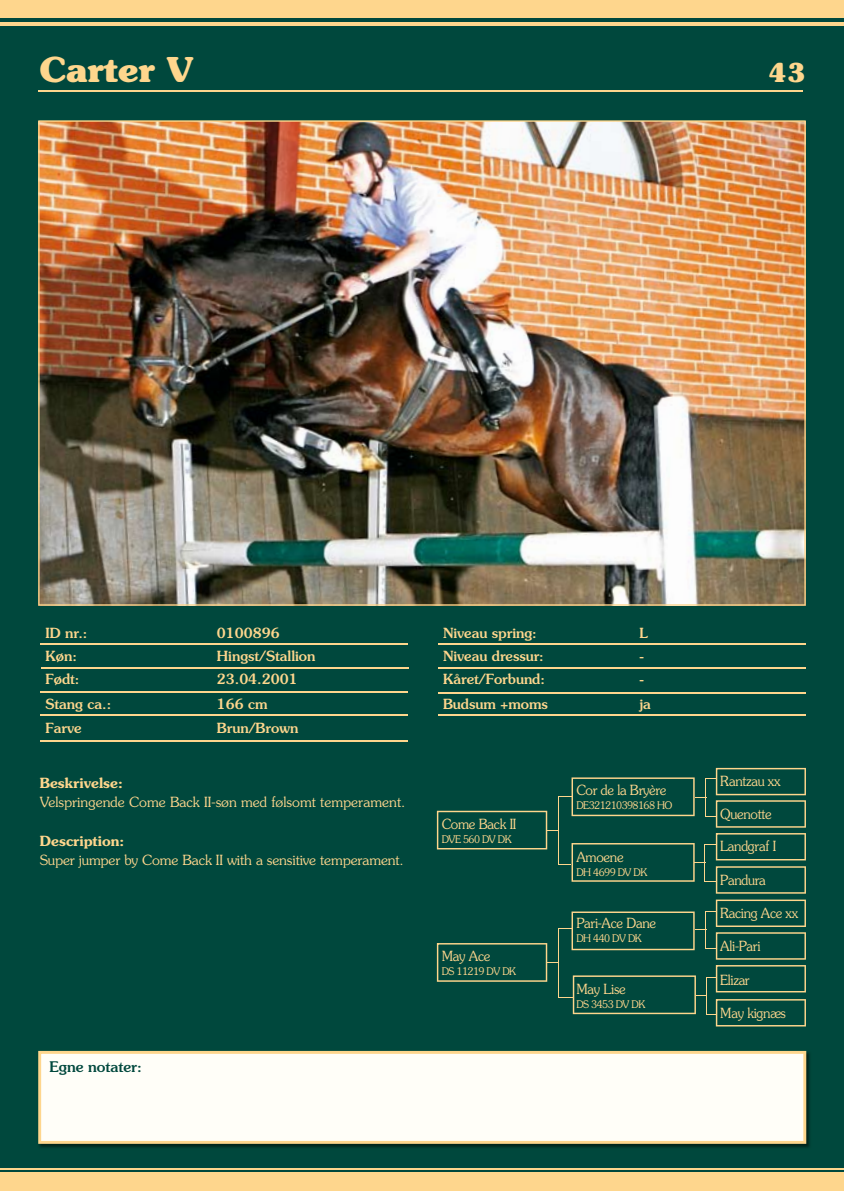
<style>
.page{position:relative;width:844px;height:1191px;background:#fff}
.page>*{position:absolute;margin:0;border:0;box-sizing:border-box;transform-origin:0 0}
.t1{font:700 34.12px "Souvenir";color:#fed68d}
.t2{font:700 25.9px "Souvenir";color:#fed68d}
.t3{font:500 14.7px "Souvenir";color:#00483d}
.t4{font:500 14px "Souvenir";color:#fed68d}
.t5{font:300 14px "Souvenir";letter-spacing:-.025em;color:#fed68d;scale:.95 1}
.t6{font:300 14px "Souvenir";color:#fed68d}
.t7{font:300 14px "Souvenir";letter-spacing:-.025em;color:#fed68d}
.t8{font:600 14px "Souvenir";color:#fed68d}
.t9{font:300 10.5px "Souvenir";letter-spacing:-.05em;color:#fed68d;scale:.95 1}
</style>
<div class="page">
<div style="left:0;top:0;width:843px;height:1191px;background:#00483d"></div>
<hr style="left:0;top:22px;width:843px;height:3px;background:#fed68d">
<div style="left:0;top:0;width:843px;height:17px;background:#fed68d"></div>
<hr style="left:0;top:1167px;width:843px;height:2px;background:#fed68d">
<div style="left:0;top:1172px;width:843px;height:19px;background:#fed68d"></div>
<hr style="left:843px;top:0;width:1px;height:1191px;background:#00483d">
<svg style="left:843px;top:0;width:1px;height:25px"></svg>
<svg style="left:843px;top:1168px;width:1px;height:23px"></svg>
<img style="left:38px;top:120px;width:767px;height:485px">
<hr style="left:38px;top:91px;width:764px;height:1px;background:#fed68d">
<hr style="left:40px;top:643px;width:367px;height:1px;background:#fed68d">
<hr style="left:41px;top:667px;width:367px;height:2px;background:#fed68d">
<hr style="left:40px;top:691px;width:367px;height:2px;background:#fed68d">
<hr style="left:40px;top:714px;width:367px;height:2px;background:#fed68d">
<hr style="left:40px;top:740px;width:367px;height:2px;background:#fed68d">
<hr style="left:438px;top:714px;width:368px;height:2px;background:#fed68d">
<hr style="left:438px;top:692px;width:368px;height:1px;background:#fed68d">
<hr style="left:438px;top:667px;width:368px;height:1px;background:#fed68d">
<hr style="left:438px;top:643px;width:368px;height:1px;background:#fed68d">
<img style="left:38px;top:1050px;width:772px;height:98px">
<div style="left:38px;top:1051px;width:768px;height:92px;background:#fffef8"></div>
<svg style="left:437px;top:768px;width:368px;height:125px"></svg>
<svg style="left:437px;top:899px;width:368px;height:127px"></svg>
<h1 class="t1" style="left:40px;top:48px;width:155px">Carter V</h1>
<h2 class="t2" style="left:768px;top:56px;width:39px">43</h2>
<p class="t4" style="left:46px;top:624px;width:43px">ID nr.:</p>
<p class="t4" style="left:217px;top:624px;width:64px">0100896</p>
<p class="t4" style="left:443px;top:624px;width:95px">Niveau spring:</p>
<p class="t4" style="left:639px;top:624px;width:10px">L</p>
<p class="t4" style="left:46px;top:647px;width:33px">Køn:</p>
<p class="t4" style="left:217px;top:647px;width:100px">Hingst/Stallion</p>
<p class="t4" style="left:443px;top:647px;width:102px">Niveau dressur:</p>
<p class="t4" style="left:639px;top:647px;width:6px">-</p>
<p class="t4" style="left:46px;top:670px;width:35px">Født:</p>
<p class="t4" style="left:217px;top:670px;width:82px">23.04.2001</p>
<p class="t4" style="left:443px;top:670px;width:103px">Kåret/Forbund:</p>
<p class="t4" style="left:639px;top:670px;width:6px">-</p>
<p class="t4" style="left:46px;top:696px;width:67px">Stang ca.:</p>
<p class="t4" style="left:217px;top:696px;width:52px">166 cm</p>
<p class="t4" style="left:443px;top:696px;width:106px">Budsum +moms</p>
<p class="t4" style="left:639px;top:696px;width:13px">ja</p>
<p class="t4" style="left:46px;top:719px;width:37px">Farve</p>
<p class="t4" style="left:217px;top:719px;width:83px">Brun/Brown</p>
<p class="t8" style="left:40px;top:773px;width:85px">Beskrivelse:</p>
<p class="t6" style="left:40px;top:793px;width:367px">Velspringende Come Back II-søn med følsomt temperament.</p>
<p class="t8" style="left:40px;top:832px;width:86px">Description:</p>
<p class="t7" style="left:40px;top:851px;width:365px">Super jumper by Come Back II with a sensitive temperament.</p>
<p class="t3" style="left:50px;top:1058px;width:94px">Egne notater:</p>
<p class="t5" style="left:441px;top:815px;width:80px">Come Back II</p>
<p class="t9" style="left:441px;top:832px;width:75px">DVE 560 DV DK</p>
<p class="t5" style="left:441px;top:947px;width:53px">May Ace</p>
<p class="t9" style="left:441px;top:965px;width:80px">DS 11219 DV DK</p>
<p class="t5" style="left:576px;top:781px;width:96px">Cor de la Bryère</p>
<p class="t9" style="left:576px;top:799px;width:103px">DE321210398168 HO</p>
<p class="t5" style="left:576px;top:848px;width:51px">Amoene</p>
<p class="t9" style="left:576px;top:865px;width:76px">DH 4699 DV DK</p>
<p class="t5" style="left:576px;top:914px;width:86px">Pari-Ace Dane</p>
<p class="t9" style="left:576px;top:931px;width:70px">DH 440 DV DK</p>
<p class="t5" style="left:576px;top:980px;width:53px">May Lise</p>
<p class="t9" style="left:576px;top:997px;width:74px">DS 3453 DV DK</p>
<p class="t5" style="left:720px;top:772px;width:65px">Rantzau xx</p>
<p class="t5" style="left:720px;top:805px;width:56px">Quenotte</p>
<p class="t5" style="left:720px;top:837px;width:60px">Landgraf I</p>
<p class="t5" style="left:720px;top:871px;width:50px">Pandura</p>
<p class="t5" style="left:720px;top:904px;width:84px">Racing Ace xx</p>
<p class="t5" style="left:720px;top:937px;width:44px">Ali-Pari</p>
<p class="t5" style="left:720px;top:971px;width:33px">Elizar</p>
<p class="t5" style="left:720px;top:1004px;width:71px">May kignæs</p>
</div>
